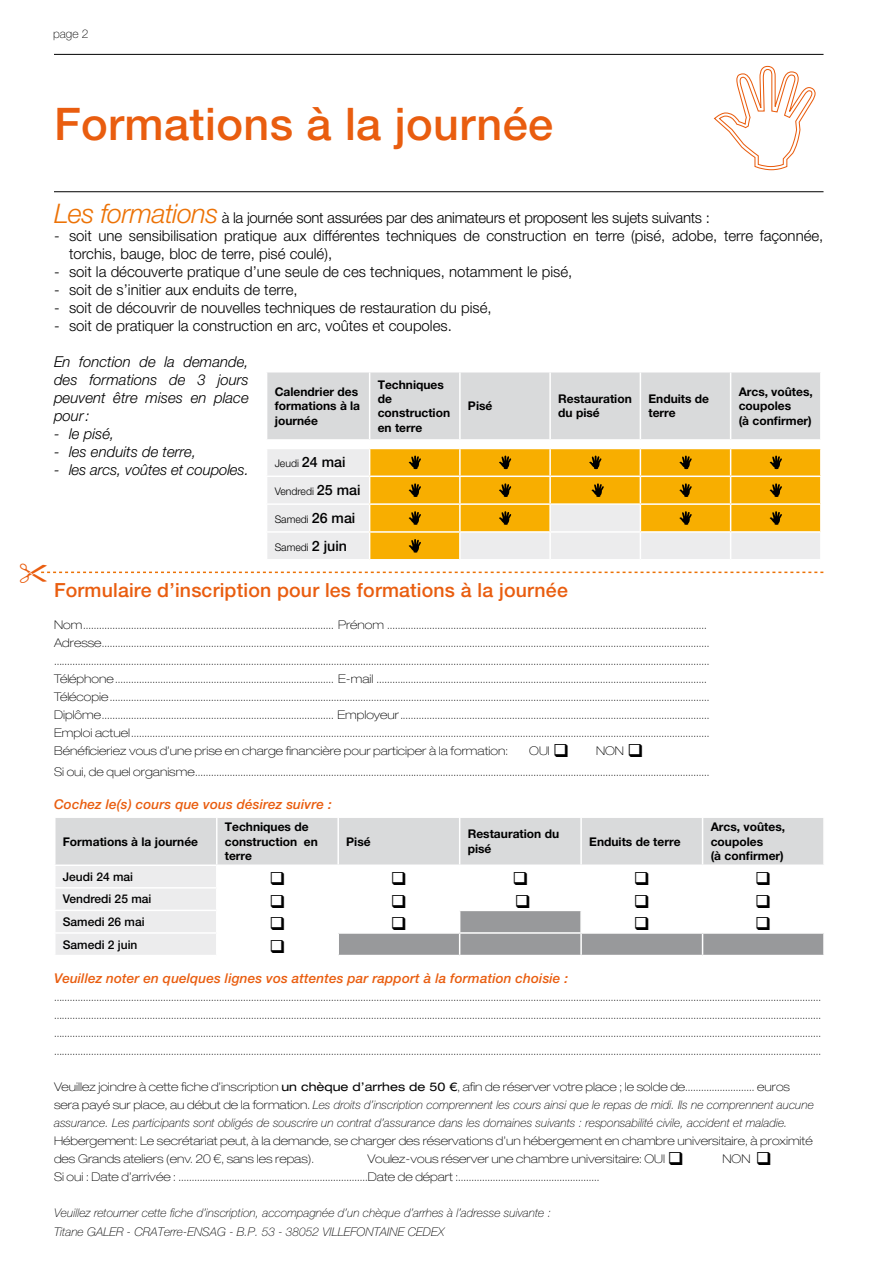
<style>
.page{position:relative;width:893px;height:1263px;background:#fff}
.page>*{position:absolute;margin:0;border:0;box-sizing:border-box;transform-origin:0 0}
.t1{font:500 45px "Helvetica Neue LT Pro";letter-spacing:.01em;color:#e95d0f}
.t2{font:500 19.5px "Helvetica Neue LT Pro";letter-spacing:.01em;color:#e95d0f}
.t3{font:300 15px/18px "Helvetica Neue LT Pro";color:#000}
.t4{font:italic 300 15px/18px "Helvetica Neue LT Pro";color:#000;text-align:justify}
.t5{font:300 15px "Helvetica Neue LT Pro";letter-spacing:-.02em;color:#000}
.t6{font:italic 500 13.5px "Helvetica Neue LT Pro";letter-spacing:.01em;color:#e95d0f}
.t7{font:100 expanded 12px/18px "Helvetica Neue LT Pro";color:#000}
.t8{font:italic 100 12px/18px "Helvetica Neue LT Pro";color:#000}
.t9{font:700 12px/14.4px "Helvetica Neue LT Pro";color:#000}
.t10{font:500 12px "Helvetica Neue LT Pro";color:#000}
.t11{font:100 12px "Helvetica Neue LT Pro";color:#000}
.t12{font:300 10.5px "Helvetica Neue LT Pro";color:#000}
.s1{font-style:italic;font-size:27px;color:#ec7206}
.s2{font-weight:500;font-size:14.25px}
.s3{font-style:normal;font-stretch:expanded}
.s4{font-weight:400;font-style:normal;font-stretch:expanded}
</style>
<div class="page">
<hr style="left:54px;top:191px;width:769px;height:1px;background:#000">
<hr style="left:54px;top:54px;width:769px;height:1px;background:#000">
<svg style="left:713px;top:65px;width:103px;height:106px"></svg>
<svg style="left:41px;top:372px;width:782px;height:202px"></svg>
<svg style="left:55px;top:818px;width:769px;height:137px"></svg>
<p class="t11" style="left:53px;top:27px;width:27px">page</p>
<h1 class="t1" style="left:54px;top:97px;width:501px">Formations à la journée</h1>
<p class="t5" style="left:54px;top:209px;width:657px"><span class="s1">Les formations</span> à la journée sont assurées par des animateurs et proposent les sujets suivants :</p>
<p class="t3" style="left:69px;top:227px;width:756px;text-indent:-15px">- soit une sensibilisation pratique aux différentes techniques de construction en terre (pisé, adobe, terre façonnée, torchis, bauge, bloc de terre, pisé coulé),</p>
<p class="t3" style="left:54px;top:263px;width:520px">- soit la découverte pratique d’une seule de ces techniques, notamment le pisé,</p>
<p class="t3" style="left:54px;top:281px;width:245px">- soit de s’initier aux enduits de terre,</p>
<p class="t3" style="left:54px;top:299px;width:439px">- soit de découvrir de nouvelles techniques de restauration du pisé,</p>
<p class="t3" style="left:54px;top:317px;width:399px">- soit de pratiquer la construction en arc, voûtes et coupoles.</p>
<p class="t4" style="left:54px;top:353px;width:196px">En fonction de la demande, des formations de 3 jours peuvent être mises en place pour:</p>
<p class="t4" style="left:54px;top:425px;width:62px">- le pisé,</p>
<p class="t4" style="left:54px;top:443px;width:144px">- les enduits de terre,</p>
<p class="t4" style="left:54px;top:461px;width:196px">- les arcs, voûtes et coupoles.</p>
<p class="t9" style="left:275px;top:384px;width:87px">Calendrier des formations à la journée</p>
<p class="t9" style="left:378px;top:377px;width:74px">Techniques de construction en terre</p>
<p class="t9" style="left:468px;top:398px;width:26px">Pisé</p>
<p class="t9" style="left:558px;top:391px;width:75px">Restauration du pisé</p>
<p class="t9" style="left:648px;top:391px;width:62px">Enduits de terre</p>
<p class="t9" style="left:739px;top:384px;width:76px">Arcs, voûtes, coupoles<br>(à confirmer)</p>
<p class="t12" style="left:275px;top:457px;width:72px">Jeudi <span class="s2">24 mai</span></p>
<p class="t12" style="left:275px;top:485px;width:87px">Vendredi <span class="s2">25 mai</span></p>
<p class="t12" style="left:275px;top:513px;width:82px">Samedi <span class="s2">26 mai</span></p>
<p class="t12" style="left:275px;top:541px;width:74px">Samedi <span class="s2">2 juin</span></p>
<h2 class="t2" style="left:54px;top:579px;width:515px">Formulaire d’inscription pour les formations à la journée</h2>
<p class="t7" style="left:54px;top:616px;width:657px">Nom............................................................................................... Prénom .........................................................................................................................<br>Adresse..................................................................................................................................................................................................................................... ......................................................................................................................................................................................................................................................<br>Téléphone................................................................................... E-mail .............................................................................................................................<br>Télécopie..................................................................................................................................................................................................................................<br>Diplôme........................................................................................ Employeur.....................................................................................................................<br>Emploi actuel..........................................................................................................................................................................................................................<br>Bénéficieriez vous d’une prise en charge financière pour participer à la formation:</p>
<p class="t7" style="left:54px;top:740px;width:657px;line-height:21px;text-indent:542px">NON ❑<br>Si oui, de quel organisme..................................................................................................................................................................................................</p>
<p class="t6" style="left:54px;top:796px;width:279px">Cochez le(s) cours que vous désirez suivre :</p>
<p class="t7" style="left:529px;top:742px;width:42px">OUI ❑</p>
<p class="t9" style="left:63px;top:834px;width:137px">Formations à la journée</p>
<p class="t10" style="left:63px;top:869px;width:72px">Jeudi 24 mai</p>
<p class="t10" style="left:63px;top:892px;width:90px">Vendredi 25 mai</p>
<p class="t10" style="left:63px;top:914px;width:83px">Samedi 26 mai</p>
<p class="t10" style="left:63px;top:937px;width:76px">Samedi 2 juin</p>
<p class="t9" style="left:225px;top:819px;width:95px">Techniques de construction en terre</p>
<p class="t9" style="left:346px;top:834px;width:26px">Pisé</p>
<p class="t9" style="left:468px;top:826px;width:93px">Restauration du pisé</p>
<p class="t9" style="left:589px;top:834px;width:93px">Enduits de terre</p>
<p class="t9" style="left:711px;top:819px;width:76px">Arcs, voûtes, coupoles<br>(à confirmer)</p>
<p class="t6" style="left:54px;top:971px;width:516px">Veuillez noter en quelques lignes vos attentes par rapport à la formation choisie :</p>
<p class="t7" style="left:54px;top:988px;width:769px;text-align:justify">................................................................................................................................................................................................................................................................................................ ................................................................................................................................................................................................................................................................................................ ................................................................................................................................................................................................................................................................................................ ................................................................................................................................................................................................................................................................................................</p>
<p class="t8" style="left:54px;top:1078px;width:761px"><span class="s3">Veuillez joindre à cette fiche d’inscription</span> <span class="s4">un chèque d’arrhes de 50 €</span><span class="s3">, afin de réserver votre place ; le solde de.......................... euros sera payé sur place, au début de la formation.</span> Les droits d’inscription comprennent les cours ainsi que le repas de midi. Ils ne comprennent aucune assurance. Les participants sont obligés de souscrire un contrat d’assurance dans les domaines suivants : responsabilité civile, accident et maladie.</p>
<p class="t7" style="left:54px;top:1132px;width:760px">Hébergement: Le secrétariat peut, à la demande, se charger des réservations d’un hébergement en chambre universitaire, à proximité des Grands ateliers (env. 20 €, sans les repas).</p>
<p class="t7" style="left:367px;top:1150px;width:318px">Voulez-vous réserver une chambre universitaire: OUI ❑</p>
<p class="t7" style="left:722px;top:1150px;width:51px">NON ❑</p>
<p class="t7" style="left:54px;top:1168px;width:547px">Si oui : Date d’arrivée : .......................................................................Date de départ :.....................................................</p>
<p class="t8" style="left:54px;top:1204px;width:498px">Veuillez retourner cette fiche d’inscription, accompagnée d’un chèque d’arrhes à l’adresse suivante :<br>Titane GALER - CRATerre-ENSAG - B.P. 53 - 38052 VILLEFONTAINE CEDEX</p>
</div>
